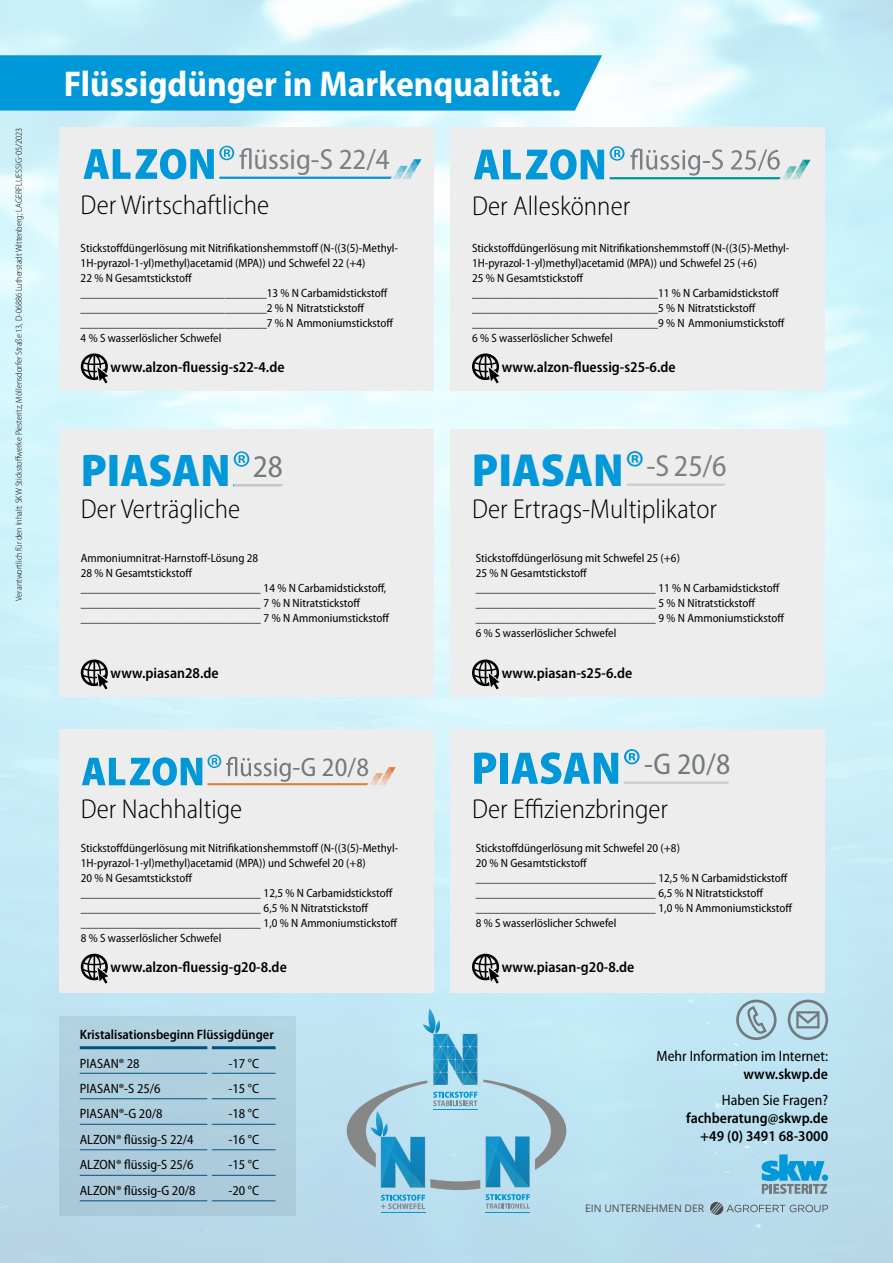
<style>
.page{position:relative;width:893px;height:1263px;background:#fff}
.page>*{position:absolute;margin:0;border:0;box-sizing:border-box;transform-origin:0 0}
.t1{font:900 semi-condensed 46.65px "Myriad Pro";color:#0098d8}
.t2{font:900 semi-condensed 46.05px "Myriad Pro";color:#0098d8}
.t3{font:700 semi-condensed 36px "Myriad Pro";color:#fff}
.t4{font:semi-condensed 30px "Myriad Pro";color:#73797d}
.t5{font:semi-condensed 29.25px "Myriad Pro";color:#7a8084}
.t6{font:300 semi-condensed 27.45px "Myriad Pro";color:#000}
.t7{font:semi-condensed 26.7px "Myriad Pro";color:#73797d}
.t8{font:600 semi-condensed 15px/18px "Myriad Pro";color:#000;text-align:right}
.t9{font:semi-condensed 15px "Myriad Pro";color:#000}
.t10{font:semi-condensed 13.5px "Myriad Pro";color:#000}
.t11{font:600 semi-condensed 13.5px "Myriad Pro";color:#000}
.t12{font:semi-condensed 12px/15px "Myriad Pro";color:#000}
.t13{font:10.35px "Open Sans";color:#4a4a49}
.t14{font:300 semi-condensed 9px "Myriad Pro";color:#000}
.s1{font-weight:600}
</style>
<div class="page">
<img style="left:0;top:0;width:893px;height:1263px">
<div style="left:60px;top:1016px;width:236px;height:200px;background:#aecedd"></div>
<hr style="left:80px;top:1073px;width:127px;height:1px;background:#00537e">
<hr style="left:80px;top:1098px;width:127px;height:1px;background:#00537e">
<hr style="left:80px;top:1124px;width:127px;height:1px;background:#00537e">
<hr style="left:80px;top:1149px;width:127px;height:1px;background:#00537e">
<hr style="left:80px;top:1175px;width:127px;height:1px;background:#00537e">
<hr style="left:80px;top:1200px;width:127px;height:1px;background:#00537e">
<hr style="left:212px;top:1073px;width:64px;height:1px;background:#00537e">
<hr style="left:212px;top:1098px;width:64px;height:1px;background:#00537e">
<hr style="left:212px;top:1124px;width:64px;height:1px;background:#00537e">
<hr style="left:212px;top:1149px;width:64px;height:1px;background:#00537e">
<hr style="left:212px;top:1175px;width:64px;height:1px;background:#00537e">
<hr style="left:212px;top:1200px;width:64px;height:1px;background:#00537e">
<hr style="left:80px;top:1046px;width:127px;height:3px;background:#00537e">
<hr style="left:212px;top:1046px;width:64px;height:3px;background:#00537e">
<hr style="left:486px;top:1212px;width:44px;height:1px;background:#0098d8">
<hr style="left:381px;top:1212px;width:44px;height:1px;background:#0098d8">
<svg style="left:347px;top:1008px;width:219px;height:201px;background:#a1cfe2"></svg>
<svg style="left:761px;top:1154px;width:66px;height:40px;background:#62b1d3"></svg>
<div style="left:788px;top:1000px;width:40px;height:40px;border:3px solid #73797c;border-radius:50%"></div>
<svg style="left:796px;top:1011px;width:23px;height:17px"></svg>
<div style="left:736px;top:1000px;width:41px;height:40px;border:3px solid #73797c;border-radius:50%"></div>
<svg style="left:747px;top:1006px;width:20px;height:28px"></svg>
<svg style="left:710px;top:1202px;width:118px;height:13px;background:#a1beca"></svg>
<div style="left:0;top:55px;width:602px;height:56px;background:#0098d8"></div>
<div style="left:60px;top:429px;width:374px;height:268px;background:#ededed"></div>
<svg style="left:234px;top:451px;width:15px;height:16px"></svg>
<svg style="left:234px;top:484px;width:49px;height:2px"></svg>
<div style="left:60px;top:729px;width:374px;height:264px;background:#ededed"></div>
<div style="left:451px;top:429px;width:374px;height:268px;background:#ededed"></div>
<svg style="left:627px;top:483px;width:98px;height:3px"></svg>
<div style="left:451px;top:729px;width:374px;height:264px;background:#ededed"></div>
<div style="left:60px;top:128px;width:374px;height:263px;background:#ededed"></div>
<div style="left:451px;top:128px;width:374px;height:263px;background:#ededed"></div>
<svg style="left:474px;top:149px;width:130px;height:31px"></svg>
<svg style="left:610px;top:146px;width:200px;height:33px"></svg>
<svg style="left:83px;top:146px;width:338px;height:33px"></svg>
<svg style="left:474px;top:752px;width:22px;height:32px"></svg>
<div style="left:500px;top:753px;width:8px;height:31px;background:#0098d8"></div>
<svg style="left:511px;top:752px;width:107px;height:32px"></svg>
<svg style="left:624px;top:749px;width:16px;height:15px"></svg>
<svg style="left:624px;top:781px;width:105px;height:3px"></svg>
<svg style="left:82px;top:755px;width:314px;height:31px"></svg>
<svg style="left:472px;top:353px;width:28px;height:30px"></svg>
<svg style="left:472px;top:659px;width:28px;height:30px"></svg>
<svg style="left:472px;top:954px;width:28px;height:29px"></svg>
<svg style="left:80px;top:353px;width:29px;height:30px"></svg>
<svg style="left:80px;top:659px;width:29px;height:30px"></svg>
<svg style="left:80px;top:954px;width:29px;height:29px"></svg>
<p class="t14" style="left:13px;top:600px;width:474px;rotate:-90deg">Verantwortlich für den Inhalt: SKW Stickstoffwerke Piesteritz, Möllensdorfer Straße 13, D-06886 Lutherstadt Wittenberg; LAGERFLUESSIG-05/2023</p>
<h3 class="t3" style="left:64px;top:61px;width:499px">Flüssigdünger in Markenqualität.</h3>
<h3 class="t5" style="left:254px;top:141px;width:138px">üssig-S 22/4</h3>
<h3 class="t6" style="left:81px;top:189px;width:190px">Der Wirtschaftliche</h3>
<p class="t12" style="left:81px;top:240px;width:319px">Stickstoffdüngerlösung mit Nitrifikationshemmstoff (N-((3(5)-Methyl-1H-pyrazol-1-yl)methyl)acetamid (MPA)) und Schwefel 22 (+4)<br>22 % N Gesamtstickstoff<br>_______________________________13 % N Carbamidstickstoff _______________________________2 % N Nitratstickstoff _______________________________7 % N Ammoniumstickstoff 4 % S wasserlöslicher Schwefel</p>
<p class="t8" style="left:111px;top:357px;width:176px">www.alzon-fluessig-s22-4.de</p>
<h3 class="t6" style="left:472px;top:190px;width:160px">Der Alleskönner</h3>
<p class="t12" style="left:472px;top:240px;width:319px">Stickstoffdüngerlösung mit Nitrifikationshemmstoff (N-((3(5)-Methyl-1H-pyrazol-1-yl)methyl)acetamid (MPA)) und Schwefel 25 (+6)<br>25 % N Gesamtstickstoff<br>_______________________________11 % N Carbamidstickstoff _______________________________5 % N Nitratstickstoff _______________________________9 % N Ammoniumstickstoff 6 % S wasserlöslicher Schwefel</p>
<p class="t8" style="left:502px;top:357px;width:175px">www.alzon-fluessig-s25-6.de</p>
<h2 class="t2" style="left:81px;top:440px;width:204px">PIASAN <sup>28</sup></h2>
<h1 class="t1" style="left:472px;top:439px;width:256px">PIASAN<span class="s1">®</span><sup>-S</sup> <sup>25/6</sup></h1>
<h3 class="t6" style="left:81px;top:493px;width:161px">Der Verträgliche</h3>
<h3 class="t6" style="left:472px;top:493px;width:246px">Der Ertrags-Multiplikator</h3>
<p class="t12" style="left:81px;top:550px;width:310px">Ammoniumnitrat-Harnstoff-Lösung 28<br>28 % N Gesamtstickstoff<br>______________________________ 14 % N Carbamidstickstoff, ______________________________ 7 % N Nitratstickstoff ______________________________ 7 % N Ammoniumstickstoff</p>
<p class="t8" style="left:111px;top:663px;width:110px">www.piasan28.de</p>
<p class="t12" style="left:476px;top:550px;width:310px">Stickstoffdüngerlösung mit Schwefel 25 (+6)<br>25 % N Gesamtstickstoff<br>______________________________ 11 % N Carbamidstickstoff ______________________________ 5 % N Nitratstickstoff ______________________________ 9 % N Ammoniumstickstoff 6 % S wasserlöslicher Schwefel</p>
<p class="t8" style="left:502px;top:663px;width:132px">www.piasan-s25-6.de</p>
<h3 class="t6" style="left:81px;top:793px;width:163px">Der Nachhaltige</h3>
<h3 class="t7" style="left:292px;top:751px;width:78px">-G 20/8</h3>
<h3 class="t4" style="left:644px;top:745px;width:88px">-G 20/8</h3>
<h3 class="t6" style="left:472px;top:793px;width:198px">Der Effizienzbringer</h3>
<p class="t12" style="left:81px;top:841px;width:319px">Stickstoffdüngerlösung mit Nitrifikationshemmstoff (N-((3(5)-Methyl-1H-pyrazol-1-yl)methyl)acetamid (MPA)) und Schwefel 20 (+8)<br>20 % N Gesamtstickstoff<br>______________________________ 12,5 % N Carbamidstickstoff ______________________________ 6,5 % N Nitratstickstoff ______________________________ 1,0 % N Ammoniumstickstoff 8 % S wasserlöslicher Schwefel</p>
<p class="t8" style="left:111px;top:957px;width:178px">www.alzon-fluessig-g20-8.de</p>
<p class="t11" style="left:80px;top:1026px;width:196px">Kristalisationsbeginn Flüssigdünger</p>
<p class="t10" style="left:80px;top:1055px;width:61px">PIASAN® 28</p>
<p class="t10" style="left:228px;top:1055px;width:32px">-17 °C</p>
<p class="t10" style="left:80px;top:1080px;width:82px">PIASAN®-S 25/6</p>
<p class="t10" style="left:228px;top:1080px;width:32px">-15 °C</p>
<p class="t10" style="left:80px;top:1105px;width:84px">PIASAN®-G 20/8</p>
<p class="t10" style="left:228px;top:1105px;width:32px">-18 °C</p>
<p class="t10" style="left:80px;top:1131px;width:115px">ALZON® flüssig-S 22/4</p>
<p class="t10" style="left:228px;top:1131px;width:32px">-16 °C</p>
<p class="t10" style="left:80px;top:1156px;width:115px">ALZON® flüssig-S 25/6</p>
<p class="t10" style="left:228px;top:1156px;width:32px">-15 °C</p>
<p class="t10" style="left:80px;top:1182px;width:117px">ALZON® flüssig-G 20/8</p>
<p class="t10" style="left:228px;top:1182px;width:32px">-20 °C</p>
<p class="t12" style="left:476px;top:841px;width:318px">Stickstoffdüngerlösung mit Schwefel 20 (+8)<br>20 % N Gesamtstickstoff<br>______________________________ 12,5 % N Carbamidstickstoff ______________________________ 6,5 % N Nitratstickstoff ______________________________ 1,0 % N Ammoniumstickstoff 8 % S wasserlöslicher Schwefel</p>
<p class="t8" style="left:502px;top:957px;width:134px">www.piasan-g20-8.de</p>
<p class="t9" style="left:657px;top:1047px;width:173px">Mehr Information im Internet:</p>
<p class="t8" style="left:743px;top:1065px;width:86px">www.skwp.de</p>
<p class="t9" style="left:722px;top:1090px;width:108px">Haben Sie Fragen?</p>
<p class="t8" style="left:686px;top:1108px;width:143px">fachberatung@skwp.de +49 (0) 3491 68-3000</p>
<p class="t13" style="left:585px;top:1201px;width:121px">EIN UNTERNEHMEN DER</p>
</div>
